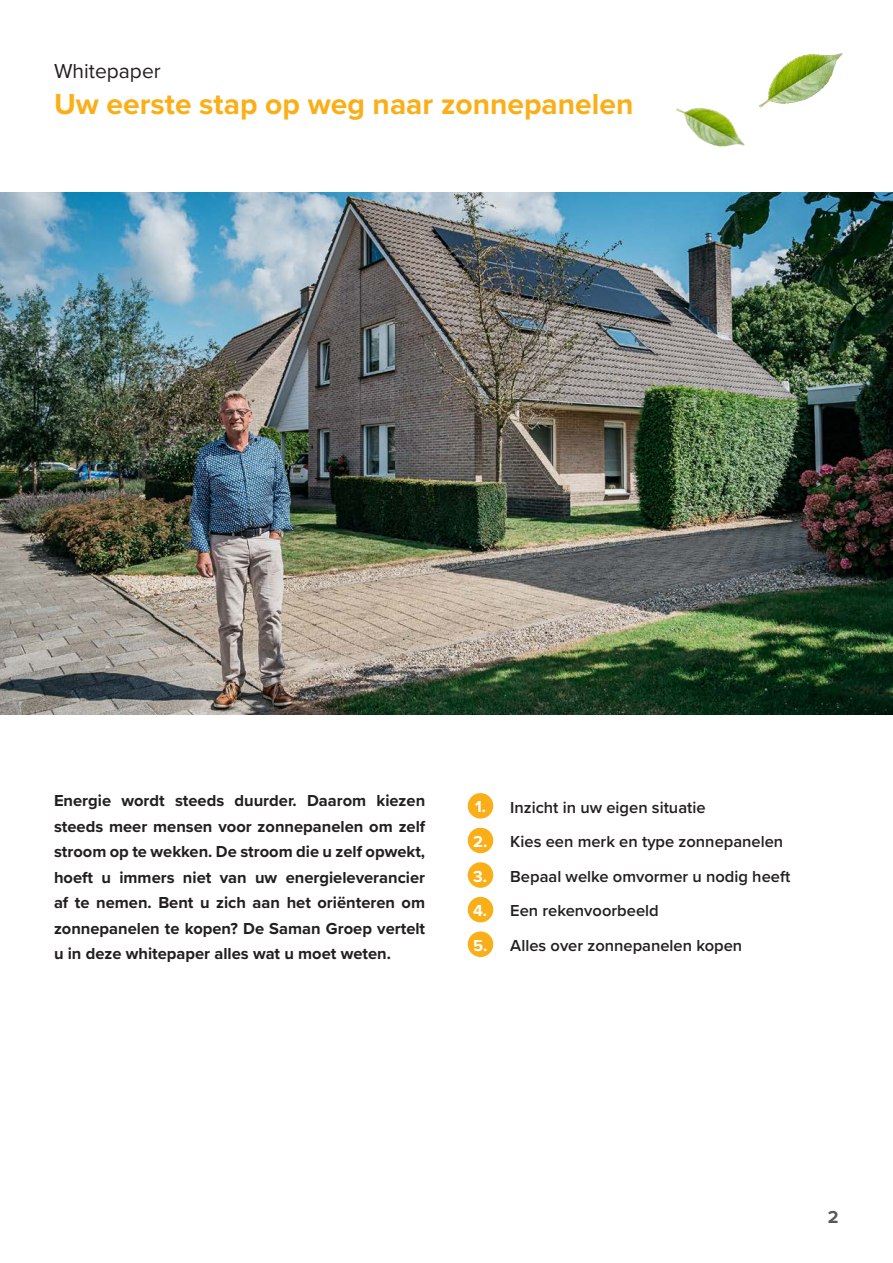
<style>
.page{position:relative;width:893px;height:1263px;background:#fff}
.page>*{position:absolute;margin:0;border:0;box-sizing:border-box;transform-origin:0 0}
.t1{font:700 30px "Proxima Nova";color:#faaf18}
.t2{font:21px "Proxima Nova";color:#231f20}
.t3{font:700 18px "Proxima Nova";color:#57585a}
.t4{font:700 16.5px/25.5px "Proxima Nova";color:#231f20;text-align:justify}
.t5{font:600 16.5px "Proxima Nova";color:#231f20}
.t6{font:700 16.5px "Proxima Nova";color:#fff}
</style>
<div class="page">
<img style="left:0;top:192px;width:893px;height:523px">
<div style="left:468px;top:793px;width:25px;height:26px;background:#faaf18;border-radius:50%"></div>
<div style="left:468px;top:828px;width:25px;height:25px;background:#faaf18;border-radius:50%"></div>
<div style="left:468px;top:862px;width:25px;height:26px;background:#faaf18;border-radius:50%"></div>
<div style="left:468px;top:897px;width:25px;height:25px;background:#faaf18;border-radius:50%"></div>
<div style="left:468px;top:931px;width:25px;height:26px;background:#faaf18;border-radius:50%"></div>
<img style="left:676px;top:53px;width:167px;height:94px">
<p class="t2" style="left:54px;top:55px;width:108px">Whitepaper</p>
<p class="t1" style="left:54px;top:81px;width:581px">Uw eerste stap op weg naar zonnepanelen</p>
<p class="t4" style="left:54px;top:787px;width:373px">Energie wordt steeds duurder. Daarom kiezen steeds meer mensen voor zonnepanelen om zelf stroom op te wekken. De stroom die u zelf opwekt, hoeft u immers niet van uw energieleverancier af te nemen. Bent u zich aan het oriënteren om zonnepanelen te kopen? De Saman Groep vertelt u in deze whitepaper alles wat u moet weten.</p>
<p class="t6" style="left:475px;top:794px;width:13px">1.</p>
<p class="t6" style="left:473px;top:829px;width:16px">2.</p>
<p class="t6" style="left:473px;top:864px;width:15px">3.</p>
<p class="t6" style="left:473px;top:898px;width:16px">4.</p>
<p class="t6" style="left:473px;top:933px;width:16px">5.</p>
<p class="t5" style="left:510px;top:795px;width:197px">Inzicht in uw eigen situatie</p>
<p class="t5" style="left:510px;top:829px;width:275px">Kies een merk en type zonnepanelen</p>
<p class="t5" style="left:510px;top:864px;width:282px">Bepaal welke omvormer u nodig heeft</p>
<p class="t5" style="left:510px;top:898px;width:150px">Een rekenvoorbeeld</p>
<p class="t5" style="left:510px;top:933px;width:233px">Alles over zonnepanelen kopen</p>
<p class="t3" style="left:828px;top:1204px;width:12px">2</p>
</div>
